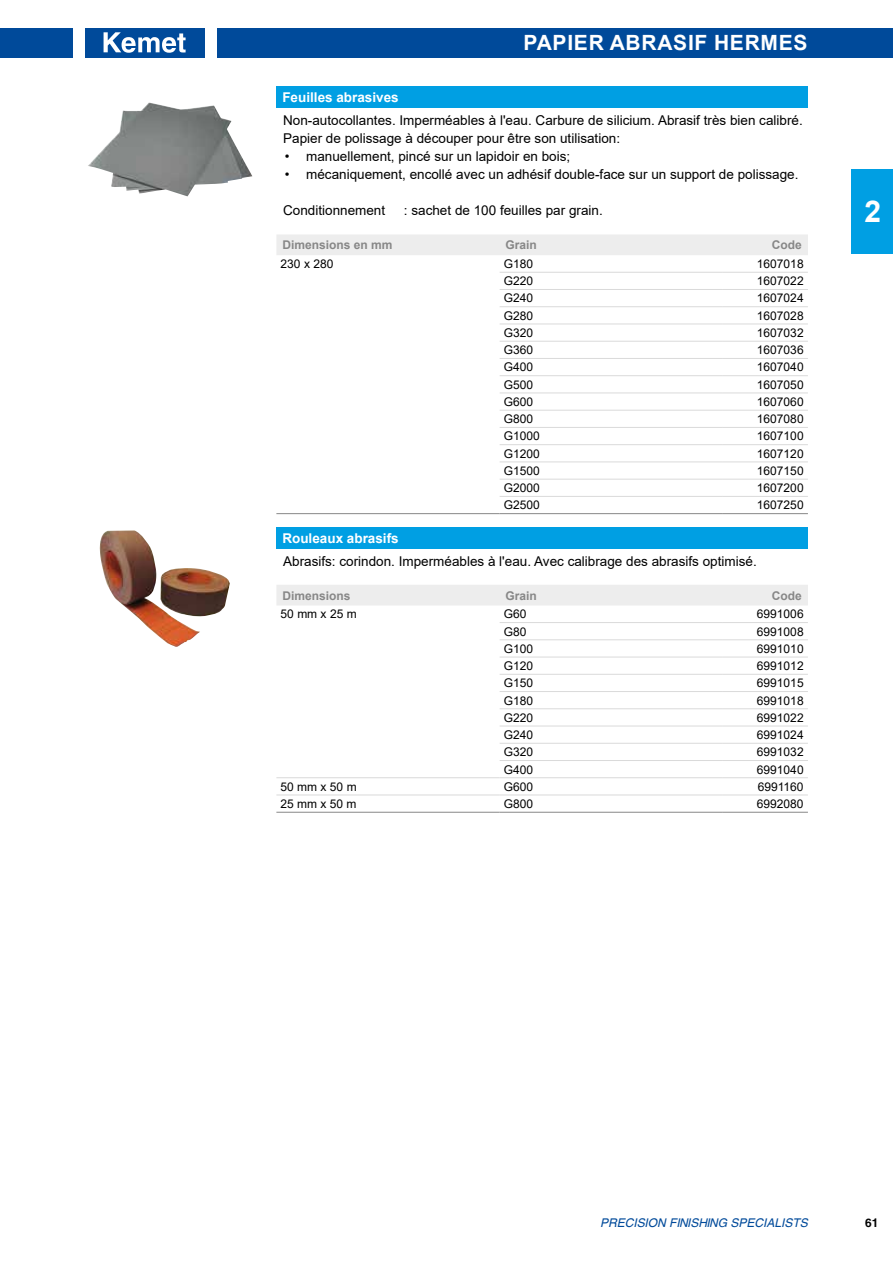
<style>
.page{position:relative;width:893px;height:1263px;background:#fff}
.page>*{position:absolute;margin:0;border:0;box-sizing:border-box;transform-origin:0 0}
.t1{font:700 30px "Arial";color:#fff}
.t2{font:700 21px "Arial";letter-spacing:.035em;color:#fff}
.t3{font:13.5px/18px "Arial";color:#000}
.t4{font:700 13.5px "Arial";color:#fff}
.t5{font:12px "Arial";color:#000}
.t6{font:700 12px "Arial";color:#878787}
.t7{font:italic 12px "Swansea";color:#004a9a}
.t8{font:700 12px "Swansea";color:#000}
</style>
<div class="page">
<div style="left:852px;top:169px;width:41px;height:84px;background:#009fe3"></div>
<div style="left:217px;top:28px;width:676px;height:29px;background:#004a9a"></div>
<div style="left:0;top:28px;width:72px;height:29px;background:#004a9a"></div>
<div style="left:85px;top:28px;width:119px;height:29px;background:#004a9a"></div>
<svg style="left:104px;top:32px;width:82px;height:21px"></svg>
<div style="left:276px;top:86px;width:532px;height:22px;background:#009fe3"></div>
<div style="left:276px;top:235px;width:532px;height:20px;background:#ededed"></div>
<hr style="left:500px;top:272px;width:223px;height:1px;background:#dadada">
<hr style="left:723px;top:272px;width:85px;height:1px;background:#dadada">
<hr style="left:500px;top:289px;width:223px;height:1px;background:#dadada">
<hr style="left:723px;top:289px;width:85px;height:1px;background:#dadada">
<hr style="left:500px;top:306px;width:223px;height:1px;background:#dadada">
<hr style="left:723px;top:306px;width:85px;height:1px;background:#dadada">
<hr style="left:500px;top:324px;width:223px;height:1px;background:#dadada">
<hr style="left:723px;top:324px;width:85px;height:1px;background:#dadada">
<hr style="left:500px;top:341px;width:223px;height:1px;background:#dadada">
<hr style="left:723px;top:341px;width:85px;height:1px;background:#dadada">
<hr style="left:500px;top:358px;width:223px;height:1px;background:#dadada">
<hr style="left:723px;top:358px;width:85px;height:1px;background:#dadada">
<hr style="left:500px;top:375px;width:223px;height:1px;background:#dadada">
<hr style="left:723px;top:375px;width:85px;height:1px;background:#dadada">
<hr style="left:500px;top:393px;width:223px;height:1px;background:#dadada">
<hr style="left:723px;top:393px;width:85px;height:1px;background:#dadada">
<hr style="left:500px;top:410px;width:223px;height:1px;background:#dadada">
<hr style="left:723px;top:410px;width:85px;height:1px;background:#dadada">
<hr style="left:500px;top:427px;width:223px;height:1px;background:#dadada">
<hr style="left:723px;top:427px;width:85px;height:1px;background:#dadada">
<hr style="left:500px;top:444px;width:223px;height:1px;background:#dadada">
<hr style="left:723px;top:444px;width:85px;height:1px;background:#dadada">
<hr style="left:500px;top:462px;width:223px;height:1px;background:#dadada">
<hr style="left:723px;top:462px;width:85px;height:1px;background:#dadada">
<hr style="left:500px;top:479px;width:223px;height:1px;background:#dadada">
<hr style="left:723px;top:479px;width:85px;height:1px;background:#dadada">
<hr style="left:500px;top:496px;width:223px;height:1px;background:#dadada">
<hr style="left:723px;top:496px;width:85px;height:1px;background:#dadada">
<hr style="left:276px;top:513px;width:224px;height:1px;background:#878787">
<hr style="left:500px;top:513px;width:223px;height:1px;background:#878787">
<hr style="left:723px;top:513px;width:85px;height:1px;background:#878787">
<div style="left:276px;top:527px;width:532px;height:22px;background:#009fe3"></div>
<div style="left:276px;top:585px;width:532px;height:20px;background:#ededed"></div>
<hr style="left:500px;top:622px;width:223px;height:1px;background:#dadada">
<hr style="left:723px;top:622px;width:85px;height:1px;background:#dadada">
<hr style="left:500px;top:639px;width:223px;height:1px;background:#dadada">
<hr style="left:723px;top:639px;width:85px;height:1px;background:#dadada">
<hr style="left:500px;top:657px;width:223px;height:1px;background:#dadada">
<hr style="left:723px;top:657px;width:85px;height:1px;background:#dadada">
<hr style="left:500px;top:674px;width:223px;height:1px;background:#dadada">
<hr style="left:723px;top:674px;width:85px;height:1px;background:#dadada">
<hr style="left:500px;top:691px;width:223px;height:1px;background:#dadada">
<hr style="left:723px;top:691px;width:85px;height:1px;background:#dadada">
<hr style="left:500px;top:708px;width:223px;height:1px;background:#dadada">
<hr style="left:723px;top:708px;width:85px;height:1px;background:#dadada">
<hr style="left:500px;top:726px;width:223px;height:1px;background:#dadada">
<hr style="left:723px;top:726px;width:85px;height:1px;background:#dadada">
<hr style="left:500px;top:743px;width:223px;height:1px;background:#dadada">
<hr style="left:723px;top:743px;width:85px;height:1px;background:#dadada">
<hr style="left:500px;top:760px;width:223px;height:1px;background:#dadada">
<hr style="left:723px;top:760px;width:85px;height:1px;background:#dadada">
<hr style="left:276px;top:777px;width:224px;height:1px;background:#dadada">
<hr style="left:500px;top:777px;width:223px;height:1px;background:#dadada">
<hr style="left:723px;top:777px;width:85px;height:1px;background:#dadada">
<hr style="left:276px;top:795px;width:224px;height:1px;background:#dadada">
<hr style="left:500px;top:795px;width:223px;height:1px;background:#dadada">
<hr style="left:723px;top:795px;width:85px;height:1px;background:#dadada">
<hr style="left:276px;top:812px;width:224px;height:1px;background:#878787">
<hr style="left:500px;top:812px;width:223px;height:1px;background:#878787">
<hr style="left:723px;top:812px;width:85px;height:1px;background:#878787">
<img style="left:88px;top:102px;width:164px;height:94px">
<img style="left:99px;top:530px;width:131px;height:117px">
<h2 class="t2" style="left:524px;top:28px;width:27px">Papie</h2>
<h2 class="t2" style="left:589px;top:28px;width:82px">r ab rasif</h2>
<h2 class="t2" style="left:714px;top:28px;width:63px">Hermes</h2>
<p class="t4" style="left:282px;top:88px;width:118px">Feuilles abrasives</p>
<p class="t3" style="left:283px;top:112px;width:521px">Non-autocollantes. Imperméables à l'eau. Carbure de silicium. Abrasif très bien calibré.<br>Papier de polissage à découper pour être son utilisation:</p>
<p class="t3" style="left:285px;top:148px;width:287px">• manuellement, pincé sur un lapidoir en bois;</p>
<p class="t3" style="left:285px;top:166px;width:515px">• mécaniquement, encollé avec un adhésif double-face sur un support de polissage.</p>
<p class="t3" style="left:283px;top:202px;width:104px">Conditionnement</p>
<p class="t3" style="left:404px;top:202px;width:200px">: sachet de 100 feuilles par grain.</p>
<p class="t6" style="left:282px;top:236px;width:112px">Dimensions en mm</p>
<p class="t6" style="left:506px;top:236px;width:33px">Grain</p>
<p class="t6" style="left:772px;top:236px;width:31px">Code</p>
<p class="t5" style="left:281px;top:255px;width:54px">230 x 280</p>
<p class="t5" style="left:504px;top:255px;width:31px">G180</p>
<p class="t5" style="left:757px;top:255px;width:48px">1607018</p>
<p class="t5" style="left:504px;top:273px;width:31px">G220</p>
<p class="t5" style="left:757px;top:273px;width:48px">1607022</p>
<p class="t5" style="left:504px;top:290px;width:31px">G240</p>
<p class="t5" style="left:757px;top:290px;width:48px">1607024</p>
<p class="t5" style="left:504px;top:307px;width:31px">G280</p>
<p class="t5" style="left:757px;top:307px;width:48px">1607028</p>
<p class="t5" style="left:504px;top:324px;width:31px">G320</p>
<p class="t5" style="left:757px;top:324px;width:48px">1607032</p>
<p class="t5" style="left:504px;top:342px;width:31px">G360</p>
<p class="t5" style="left:757px;top:342px;width:48px">1607036</p>
<p class="t5" style="left:504px;top:359px;width:31px">G400</p>
<p class="t5" style="left:757px;top:359px;width:48px">1607040</p>
<p class="t5" style="left:504px;top:376px;width:31px">G500</p>
<p class="t5" style="left:757px;top:376px;width:48px">1607050</p>
<p class="t5" style="left:504px;top:393px;width:31px">G600</p>
<p class="t5" style="left:757px;top:393px;width:48px">1607060</p>
<p class="t5" style="left:504px;top:411px;width:31px">G800</p>
<p class="t5" style="left:757px;top:411px;width:48px">1607080</p>
<p class="t5" style="left:504px;top:428px;width:38px">G1000</p>
<p class="t5" style="left:757px;top:428px;width:48px">1607100</p>
<p class="t5" style="left:504px;top:445px;width:38px">G1200</p>
<p class="t5" style="left:757px;top:445px;width:48px">1607120</p>
<p class="t5" style="left:504px;top:462px;width:38px">G1500</p>
<p class="t5" style="left:757px;top:462px;width:48px">1607150</p>
<p class="t5" style="left:504px;top:480px;width:38px">G2000</p>
<p class="t5" style="left:757px;top:480px;width:48px">1607200</p>
<p class="t5" style="left:504px;top:497px;width:38px">G2500</p>
<p class="t5" style="left:757px;top:497px;width:48px">1607250</p>
<p class="t4" style="left:282px;top:528px;width:118px">Rouleaux abrasifs</p>
<p class="t3" style="left:283px;top:552px;width:475px">Abrasifs: corindon. Imperméables à l'eau. Avec calibrage des abrasifs optimisé.</p>
<p class="t6" style="left:282px;top:587px;width:70px">Dimensions</p>
<p class="t6" style="left:506px;top:587px;width:33px">Grain</p>
<p class="t6" style="left:772px;top:587px;width:31px">Code</p>
<p class="t5" style="left:281px;top:606px;width:78px">50 mm x 25 m</p>
<p class="t5" style="left:504px;top:606px;width:24px">G60</p>
<p class="t5" style="left:757px;top:606px;width:48px">6991006</p>
<p class="t5" style="left:504px;top:623px;width:24px">G80</p>
<p class="t5" style="left:757px;top:623px;width:48px">6991008</p>
<p class="t5" style="left:504px;top:640px;width:31px">G100</p>
<p class="t5" style="left:757px;top:640px;width:48px">6991010</p>
<p class="t5" style="left:504px;top:657px;width:31px">G120</p>
<p class="t5" style="left:757px;top:657px;width:48px">6991012</p>
<p class="t5" style="left:504px;top:675px;width:31px">G150</p>
<p class="t5" style="left:757px;top:675px;width:48px">6991015</p>
<p class="t5" style="left:504px;top:692px;width:31px">G180</p>
<p class="t5" style="left:757px;top:692px;width:48px">6991018</p>
<p class="t5" style="left:504px;top:709px;width:31px">G220</p>
<p class="t5" style="left:757px;top:709px;width:48px">6991022</p>
<p class="t5" style="left:504px;top:726px;width:31px">G240</p>
<p class="t5" style="left:757px;top:726px;width:48px">6991024</p>
<p class="t5" style="left:504px;top:744px;width:31px">G320</p>
<p class="t5" style="left:757px;top:744px;width:48px">6991032</p>
<p class="t5" style="left:504px;top:761px;width:31px">G400</p>
<p class="t5" style="left:757px;top:761px;width:48px">6991040</p>
<p class="t5" style="left:281px;top:778px;width:78px">50 mm x 50 m</p>
<p class="t5" style="left:504px;top:778px;width:31px">G600</p>
<p class="t5" style="left:758px;top:778px;width:47px">6991160</p>
<p class="t5" style="left:281px;top:795px;width:78px">25 mm x 50 m</p>
<p class="t5" style="left:504px;top:795px;width:31px">G800</p>
<p class="t5" style="left:757px;top:795px;width:48px">6992080</p>
<h1 class="t1" style="left:864px;top:190px;width:18px">2</h1>
<p class="t7" style="left:600px;top:1216px;width:209px">PRECISION FINISHING SPECIALISTS</p>
<p class="t8" style="left:865px;top:1215px;width:15px">61</p>
</div>
